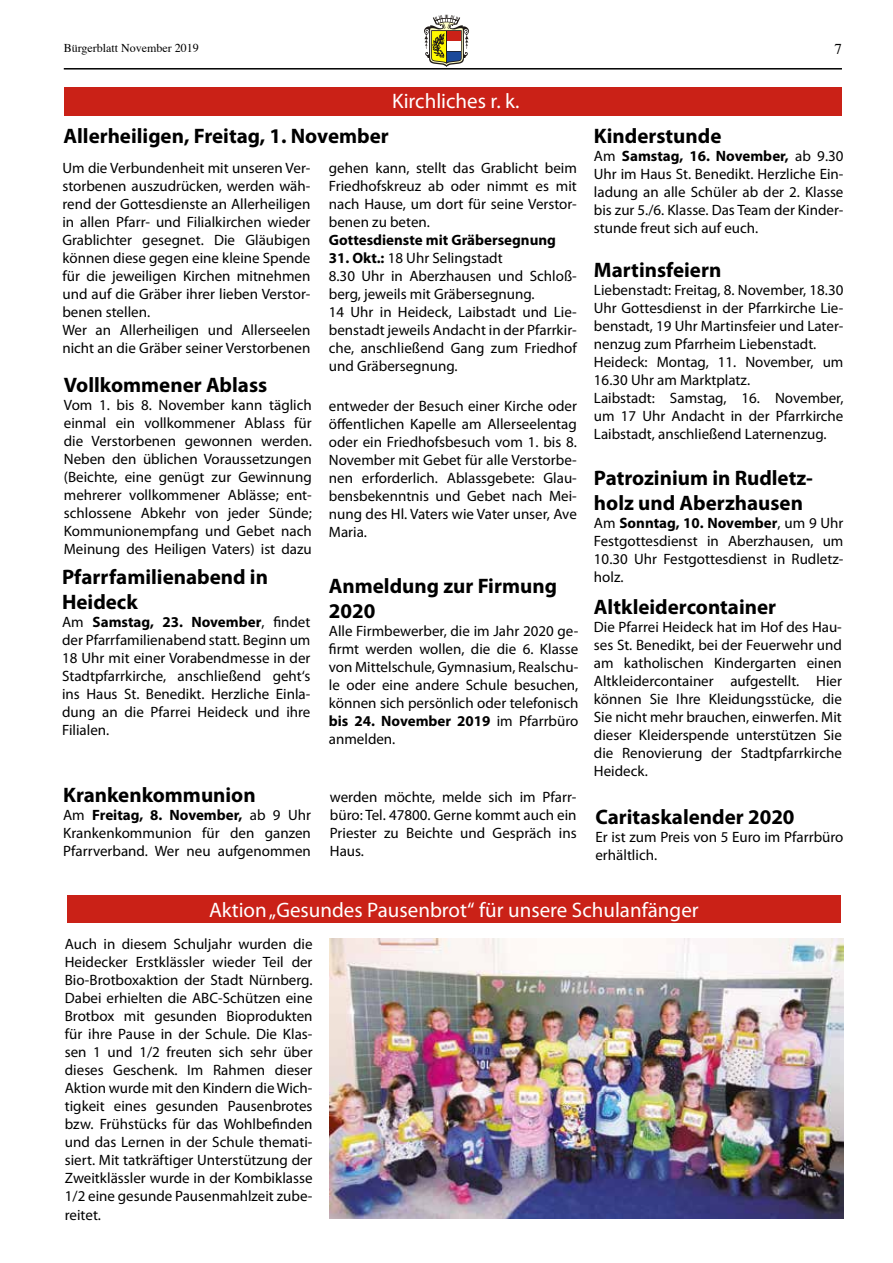
<style>
.page{position:relative;width:893px;height:1263px;background:#fff}
.page>*{position:absolute;margin:0;border:0;box-sizing:border-box;transform-origin:0 0}
.t1{font:700 21px/25.2px "Myriad Pro";color:#000}
.t2{font:21px "Myriad Pro";color:#fff}
.t3{font:15px/18px "Myriad Pro";color:#000;text-align:justify}
.t4{font:700 15px "Myriad Pro";color:#000}
.t5{font:15px "Times";color:#000}
.t6{font:12px "Times";color:#000}
.s1{font-weight:700}
</style>
<div class="page">
<hr style="left:64px;top:68px;width:778px;height:2px;background:#000">
<svg style="left:424px;top:15px;width:45px;height:52px"></svg>
<div style="left:64px;top:87px;width:778px;height:29px;background:#ca2117"></div>
<div style="left:67px;top:895px;width:774px;height:28px;background:#ca2117"></div>
<img style="left:330px;top:938px;width:513px;height:281px">
<p class="t6" style="left:64px;top:36px;width:137px">Bürgerblatt November 2019</p>
<p class="t5" style="left:834px;top:35px;width:9px">7</p>
<h1 class="t2" style="left:406px;top:87px;width:95px">Kirchliches</h1>
<h1 class="t2" style="left:392px;top:88px;width:129px">Kirchliches r. k.</h1>
<h1 class="t1" style="left:63px;top:123px;width:327px">Allerheiligen, Freitag, 1. November</h1>
<p class="t3" style="left:62px;top:159px;width:250px;text-align:left">Um die Verbundenheit mit unseren Ver&shy;storbenen auszudrücken, werden wäh&shy;rend der Gottesdienste an Allerheiligen in allen Pfarr- und Filialkirchen wieder Grablichter gesegnet. Die Gläubigen können diese gegen eine kleine Spende für die jeweiligen Kirchen mitnehmen und auf die Gräber ihrer lieben Verstor&shy;benen stellen.<br>Wer an Allerheiligen und Allerseelen nicht an die Gräber seiner Verstorbenen</p>
<p class="t3" style="left:329px;top:159px;width:250px">gehen kann, stellt das Grablicht beim Friedhofskreuz ab oder nimmt es mit nach Hause, um dort für seine Verstor&shy;benen zu beten.</p>
<p class="t4" style="left:329px;top:230px;width:229px">Gottesdienste mit Gräbersegnung</p>
<p class="t3" style="left:329px;top:249px;width:250px;text-align:left"><span class="s1">31. Okt.:</span> 18 Uhr Selingstadt<br>8.30 Uhr in Aberzhausen und Schloß&shy;berg, jeweils mit Gräbersegnung.<br>14 Uhr in Heideck, Laibstadt und Lie&shy;benstadt jeweils Andacht in der Pfarrkir&shy;che, anschließend Gang zum Friedhof und Gräbersegnung.</p>
<h1 class="t1" style="left:64px;top:372px;width:205px">Vollkommener Ablass</h1>
<p class="t3" style="left:64px;top:396px;width:249px">Vom 1. bis 8. November kann täglich einmal ein vollkommener Ablass für die Verstorbenen gewonnen werden.<br>Neben den üblichen Voraussetzungen (Beichte, eine genügt zur Gewinnung mehrerer vollkommener Ablässe; ent&shy;schlossene Abkehr von jeder Sünde; Kommunionempfang und Gebet nach Meinung des Heiligen Vaters) ist dazu</p>
<p class="t3" style="left:329px;top:397px;width:250px">entweder der Besuch einer Kirche oder öffentlichen Kapelle am Allerseelentag oder ein Friedhofsbesuch vom 1. bis 8.<br>November mit Gebet für alle Verstorbe&shy;nen erforderlich. Ablassgebete: Glau&shy;bensbekenntnis und Gebet nach Mei&shy;nung des Hl. Vaters wie Vater unser, Ave Maria.</p>
<h1 class="t1" style="left:62px;top:564px;width:207px">Pfarrfamilienabend in<br>Heideck</h1>
<p class="t3" style="left:62px;top:613px;width:250px">Am <span class="s1">Samstag, 23. November</span>, findet der Pfarrfamilienabend statt. Beginn um 18 Uhr mit einer Vorabendmesse in der Stadtpfarrkirche, anschließend geht‘s ins Haus St. Benedikt. Herzliche Einla&shy;dung an die Pfarrei Heideck und ihre Filialen.</p>
<h1 class="t1" style="left:329px;top:573px;width:230px">Anmeldung zur Firmung<br>2020</h1>
<p class="t3" style="left:329px;top:622px;width:251px">Alle Firmbewerber, die im Jahr 2020 ge&shy;firmt werden wollen, die die 6. Klasse von Mittelschule, Gymnasium, Realschu&shy;le oder eine andere Schule besuchen, können sich persönlich oder telefonisch <span class="s1">bis 24. November 2019</span> im Pfarrbüro anmelden.</p>
<h1 class="t1" style="left:63px;top:781px;width:194px">Krankenkommunion</h1>
<p class="t3" style="left:63px;top:805px;width:249px">Am <span class="s1">Freitag, 8. November,</span> ab 9 Uhr Krankenkommunion für den ganzen Pfarrverband. Wer neu aufgenommen</p>
<p class="t3" style="left:330px;top:787px;width:248px">werden möchte, melde sich im Pfarr&shy;büro: Tel. 47800. Gerne kommt auch ein Priester zu Beichte und Gespräch ins Haus.</p>
<h1 class="t1" style="left:594px;top:123px;width:129px">Kinderstunde</h1>
<p class="t3" style="left:594px;top:147px;width:251px">Am <span class="s1">Samstag, 16. November,</span> ab 9.30<br>Uhr im Haus St. Benedikt. Herzliche Ein&shy;ladung an alle Schüler ab der 2. Klasse bis zur 5./6. Klasse. Das Team der Kinder&shy;stunde freut sich auf euch.</p>
<h1 class="t1" style="left:594px;top:256px;width:129px">Martinsfeiern</h1>
<p class="t3" style="left:594px;top:280px;width:251px;text-align:left">Liebenstadt: Freitag, 8. November, 18.30<br>Uhr Gottesdienst in der Pfarrkirche Lie&shy;benstadt, 19 Uhr Martinsfeier und Later&shy;nenzug zum Pfarrheim Liebenstadt.<br>Heideck: Montag, 11. November, um 16.30 Uhr am Marktplatz.<br>Laibstadt: Samstag, 16. November, um 17 Uhr Andacht in der Pfarrkirche Laibstadt, anschließend Laternenzug.</p>
<h1 class="t1" style="left:594px;top:465px;width:221px">Patrozinium in Rudletz&shy;holz und Aberzhausen</h1>
<p class="t3" style="left:594px;top:514px;width:251px">Am <span class="s1">Sonntag, 10. November</span>, um 9 Uhr Festgottesdienst in Aberzhausen, um 10.30 Uhr Festgottesdienst in Rudletz&shy;holz.</p>
<h1 class="t1" style="left:594px;top:594px;width:184px">Altkleidercontainer</h1>
<p class="t3" style="left:594px;top:618px;width:250px">Die Pfarrei Heideck hat im Hof des Hau&shy;ses St. Benedikt, bei der Feuerwehr und am katholischen Kindergarten einen Altkleidercontainer aufgestellt. Hier können Sie Ihre Kleidungsstücke, die Sie nicht mehr brauchen, einwerfen. Mit dieser Kleiderspende unterstützen Sie die Renovierung der Stadtpfarrkirche Heideck.</p>
<h1 class="t1" style="left:595px;top:803px;width:201px">Caritaskalender 2020</h1>
<p class="t3" style="left:595px;top:828px;width:250px">Er ist zum Preis von 5 Euro im Pfarrbüro erhältlich.</p>
<h1 class="t2" style="left:209px;top:896px;width:491px">Aktion „Gesundes Pausenbrot“ für unsere Schulanfänger</h1>
<p class="t3" style="left:65px;top:935px;width:249px">Auch in diesem Schuljahr wurden die Heidecker Erstklässler wieder Teil der Bio-Brotboxaktion der Stadt Nürnberg.<br>Dabei erhielten die ABC-Schützen eine Brotbox mit gesunden Bioprodukten für ihre Pause in der Schule. Die Klas&shy;sen 1 und 1/2 freuten sich sehr über dieses Geschenk. Im Rahmen dieser Aktion wurde mit den Kindern die Wich&shy;tigkeit eines gesunden Pausenbrotes bzw. Frühstücks für das Wohlbefinden und das Lernen in der Schule themati&shy;siert. Mit tatkräftiger Unterstützung der Zweitklässler wurde in der Kombiklasse 1/2 eine gesunde Pausenmahlzeit zube&shy;reitet.</p>
</div>
